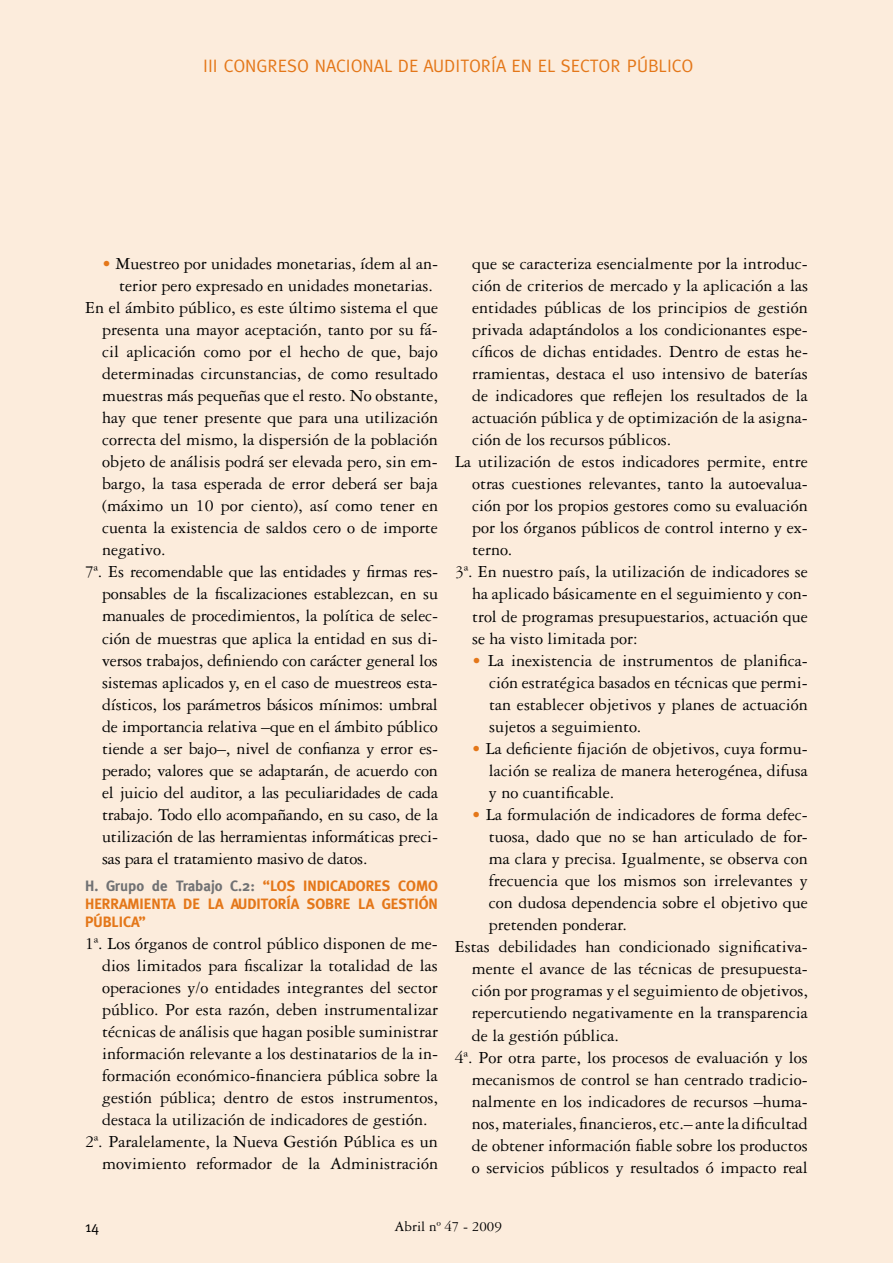
<style>
.page{position:relative;width:893px;height:1263px;background:#fcecdc}
.page>*{position:absolute;margin:0;border:0;box-sizing:border-box;transform-origin:0 0}
.t1{font:18px/22px "Garamond Three";color:#000;text-align:justify}
.t2{font:18px "Meta";color:#e47719}
.t3{font:700 15px/18px "Meta";color:#e47719;text-align:justify}
.t4{font:15px "Garamond Three";color:#000}
.t5{font:15px "Meta";color:#000}
.s1{color:#e47719}
.s2{color:#707173}
</style>
<div class="page">
<p class="t2" style="left:203px;top:56px;width:492px">III CONGRESO NACIONAL DE AUDITORÍA EN EL SECTOR PÚBLICO</p>
<p class="t1" style="left:102px;top:252px;width:337px"><span class="s1">•</span> Muestreo por unidades monetarias, ídem al an-</p>
<p class="t1" style="left:119px;top:274px;width:315px">terior pero expresado en unidades monetarias.</p>
<p class="t1" style="left:85px;top:296px;width:354px">En el ámbito público, es este último sistema el que</p>
<p class="t1" style="left:102px;top:318px;width:337px">presenta una mayor aceptación, tanto por su fá-</p>
<p class="t1" style="left:102px;top:340px;width:337px">cil aplicación como por el hecho de que, bajo</p>
<p class="t1" style="left:102px;top:363px;width:337px">determinadas circunstancias, de como resultado</p>
<p class="t1" style="left:102px;top:385px;width:337px">muestras más pequeñas que el resto. No obstante,</p>
<p class="t1" style="left:102px;top:407px;width:337px">hay que tener presente que para una utilización</p>
<p class="t1" style="left:102px;top:429px;width:337px">correcta del mismo, la dispersión de la población</p>
<p class="t1" style="left:102px;top:451px;width:337px">objeto de análisis podrá ser elevada pero, sin em-</p>
<p class="t1" style="left:102px;top:473px;width:337px">bargo, la tasa esperada de error deberá ser baja</p>
<p class="t1" style="left:102px;top:495px;width:337px">(máximo un 10 por ciento), así como tener en</p>
<p class="t1" style="left:102px;top:517px;width:337px">cuenta la existencia de saldos cero o de importe</p>
<p class="t1" style="left:102px;top:539px;width:65px">negativo.</p>
<p class="t1" style="left:85px;top:561px;width:354px">7ª. Es recomendable que las entidades y firmas res-</p>
<p class="t1" style="left:102px;top:583px;width:337px">ponsables de la fiscalizaciones establezcan, en su</p>
<p class="t1" style="left:102px;top:605px;width:337px">manuales de procedimientos, la política de selec-</p>
<p class="t1" style="left:102px;top:627px;width:337px">ción de muestras que aplica la entidad en sus di-</p>
<p class="t1" style="left:102px;top:649px;width:337px">versos trabajos, definiendo con carácter general los</p>
<p class="t1" style="left:102px;top:671px;width:337px">sistemas aplicados y, en el caso de muestreos esta-</p>
<p class="t1" style="left:102px;top:693px;width:337px">dísticos, los parámetros básicos mínimos: umbral</p>
<p class="t1" style="left:102px;top:715px;width:337px">de importancia relativa –que en el ámbito público</p>
<p class="t1" style="left:102px;top:737px;width:337px">tiende a ser bajo–, nivel de confianza y error es-</p>
<p class="t1" style="left:102px;top:759px;width:337px">perado; valores que se adaptarán, de acuerdo con</p>
<p class="t1" style="left:102px;top:781px;width:337px">el juicio del auditor, a las peculiaridades de cada</p>
<p class="t1" style="left:102px;top:804px;width:337px">trabajo. Todo ello acompañando, en su caso, de la</p>
<p class="t1" style="left:102px;top:826px;width:337px">utilización de las herramientas informáticas preci-</p>
<p class="t1" style="left:102px;top:848px;width:267px">sas para el tratamiento masivo de datos.</p>
<p class="t3" style="left:85px;top:876px;width:354px"><span class="s2">H. Grupo de Trabajo C.2:</span> “LOS INDICADORES COMO HERRAMIENTA DE LA AUDITORÍA SOBRE LA GESTIÓN PÚBLICA”</p>
<p class="t1" style="left:85px;top:932px;width:354px">1ª. Los órganos de control público disponen de me-</p>
<p class="t1" style="left:102px;top:954px;width:337px">dios limitados para fiscalizar la totalidad de las</p>
<p class="t1" style="left:102px;top:976px;width:337px">operaciones y/o entidades integrantes del sector</p>
<p class="t1" style="left:102px;top:998px;width:337px">público. Por esta razón, deben instrumentalizar</p>
<p class="t1" style="left:102px;top:1020px;width:337px">técnicas de análisis que hagan posible suministrar</p>
<p class="t1" style="left:102px;top:1042px;width:337px">información relevante a los destinatarios de la in-</p>
<p class="t1" style="left:102px;top:1064px;width:337px">formación económico-financiera pública sobre la</p>
<p class="t1" style="left:102px;top:1087px;width:337px">gestión pública; dentro de estos instrumentos,</p>
<p class="t1" style="left:102px;top:1109px;width:327px">destaca la utilización de indicadores de gestión.</p>
<p class="t1" style="left:85px;top:1131px;width:354px">2ª. Paralelamente, la Nueva Gestión Pública es un</p>
<p class="t1" style="left:102px;top:1153px;width:337px">movimiento reformador de la Administración</p>
<p class="t1" style="left:472px;top:252px;width:337px">que se caracteriza esencialmente por la introduc-</p>
<p class="t1" style="left:472px;top:274px;width:337px">ción de criterios de mercado y la aplicación a las</p>
<p class="t1" style="left:472px;top:296px;width:337px">entidades públicas de los principios de gestión</p>
<p class="t1" style="left:472px;top:318px;width:337px">privada adaptándolos a los condicionantes espe-</p>
<p class="t1" style="left:472px;top:340px;width:337px">cíficos de dichas entidades. Dentro de estas he-</p>
<p class="t1" style="left:472px;top:363px;width:337px">rramientas, destaca el uso intensivo de baterías</p>
<p class="t1" style="left:472px;top:385px;width:337px">de indicadores que reflejen los resultados de la</p>
<p class="t1" style="left:472px;top:407px;width:337px">actuación pública y de optimización de la asigna-</p>
<p class="t1" style="left:472px;top:429px;width:201px">ción de los recursos públicos.</p>
<p class="t1" style="left:455px;top:451px;width:354px">La utilización de estos indicadores permite, entre</p>
<p class="t1" style="left:472px;top:473px;width:337px">otras cuestiones relevantes, tanto la autoevalua-</p>
<p class="t1" style="left:472px;top:495px;width:337px">ción por los propios gestores como su evaluación</p>
<p class="t1" style="left:472px;top:517px;width:337px">por los órganos públicos de control interno y ex-</p>
<p class="t1" style="left:472px;top:539px;width:42px">terno.</p>
<p class="t1" style="left:455px;top:561px;width:354px">3ª. En nuestro país, la utilización de indicadores se</p>
<p class="t1" style="left:472px;top:583px;width:337px">ha aplicado básicamente en el seguimiento y con-</p>
<p class="t1" style="left:472px;top:605px;width:337px">trol de programas presupuestarios, actuación que</p>
<p class="t1" style="left:472px;top:627px;width:167px">se ha visto limitada por:</p>
<p class="t1" style="left:489px;top:649px;width:320px;text-indent:-17px"><span class="s1">•</span> La inexistencia de instrumentos de planifica&shy;ción estratégica basados en técnicas que permi&shy;tan establecer objetivos y planes de actuación sujetos a seguimiento.</p>
<p class="t1" style="left:489px;top:737px;width:320px;text-indent:-17px"><span class="s1">•</span> La deficiente fijación de objetivos, cuya formu&shy;lación se realiza de manera heterogénea, difusa y no cuantificable.</p>
<p class="t1" style="left:472px;top:804px;width:337px"><span class="s1">•</span> La formulación de indicadores de forma defec-</p>
<p class="t1" style="left:489px;top:826px;width:320px">tuosa, dado que no se han articulado de for-</p>
<p class="t1" style="left:489px;top:848px;width:320px">ma clara y precisa. Igualmente, se observa con</p>
<p class="t1" style="left:489px;top:870px;width:320px">frecuencia que los mismos son irrelevantes y</p>
<p class="t1" style="left:489px;top:892px;width:320px">con dudosa dependencia sobre el objetivo que</p>
<p class="t1" style="left:489px;top:914px;width:139px">pretenden ponderar.</p>
<p class="t1" style="left:455px;top:936px;width:354px">Estas debilidades han condicionado significativa-</p>
<p class="t1" style="left:472px;top:958px;width:337px">mente el avance de las técnicas de presupuesta-</p>
<p class="t1" style="left:472px;top:980px;width:337px">ción por programas y el seguimiento de objetivos,</p>
<p class="t1" style="left:472px;top:1002px;width:337px">repercutiendo negativamente en la transparencia</p>
<p class="t1" style="left:472px;top:1024px;width:149px">de la gestión pública.</p>
<p class="t1" style="left:455px;top:1046px;width:354px">4ª. Por otra parte, los procesos de evaluación y los</p>
<p class="t1" style="left:472px;top:1068px;width:337px">mecanismos de control se han centrado tradicio-</p>
<p class="t1" style="left:472px;top:1090px;width:337px">nalmente en los indicadores de recursos –huma-</p>
<p class="t1" style="left:472px;top:1112px;width:337px">nos, materiales, financieros, etc.– ante la dificultad</p>
<p class="t1" style="left:472px;top:1134px;width:337px">de obtener información fiable sobre los productos</p>
<p class="t1" style="left:472px;top:1156px;width:337px">o servicios públicos y resultados ó impacto real</p>
<p class="t5" style="left:85px;top:1218px;width:16px">14</p>
<p class="t4" style="left:395px;top:1218px;width:109px">Abril nº 47 - 2009</p>
</div>
